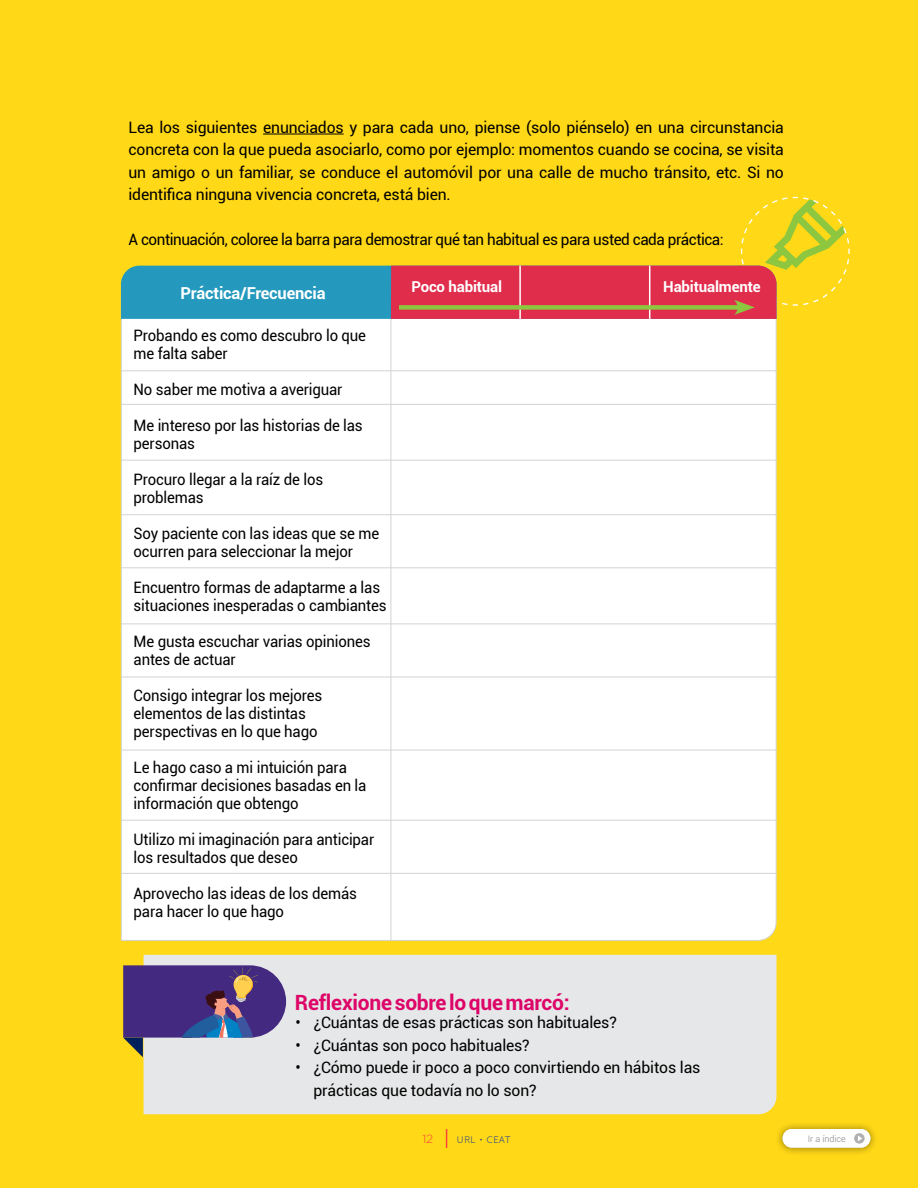
<style>
.page{position:relative;width:918px;height:1188px;background:#ffd817}
.page>*{position:absolute;margin:0;border:0;box-sizing:border-box;transform-origin:0 0}
.t1{font:700 21px "Roboto";letter-spacing:-.01em;color:#dd0568}
.t2{font:700 19.5px "Roboto";letter-spacing:-.01em;color:#fff}
.t3{font:700 16.5px "Roboto";letter-spacing:-.015em;color:#fff}
.t4{font:15.75px/18px "Roboto";letter-spacing:-.01em;color:#000;scale:.95 1}
.t5{font:15.75px/22.5px "Roboto";letter-spacing:-.01em;color:#000;text-align:justify}
.t6{font:15.75px "Roboto";letter-spacing:-.03em;color:#000}
.t7{font:700 15px "Roboto";letter-spacing:-.01em;color:#fff}
.t8{font:300 11.85px "Gotham";color:#fd4539}
.t9{font:11.7px "Andis";color:#25408f}
.t10{font:300 9px "Roboto";color:#808285}
</style>
<div class="page">
<div style="left:121px;top:319px;width:656px;height:622px;background:#fff"></div>
<hr style="left:121px;top:370px;width:656px;height:1px;background:#d1d3d4">
<hr style="left:391px;top:303px;width:1px;height:638px;background:#d1d3d4">
<svg style="left:121px;top:196px;width:729px;height:123px"></svg>
<hr style="left:121px;top:404px;width:656px;height:1px;background:#d1d3d4">
<hr style="left:121px;top:460px;width:656px;height:1px;background:#d1d3d4">
<hr style="left:121px;top:514px;width:656px;height:1px;background:#d1d3d4">
<hr style="left:121px;top:567px;width:656px;height:1px;background:#d1d3d4">
<hr style="left:121px;top:624px;width:656px;height:1px;background:#d1d3d4">
<hr style="left:121px;top:677px;width:656px;height:1px;background:#d1d3d4">
<hr style="left:121px;top:750px;width:656px;height:1px;background:#d1d3d4">
<hr style="left:121px;top:820px;width:656px;height:1px;background:#d1d3d4">
<hr style="left:121px;top:873px;width:656px;height:1px;background:#d1d3d4">
<hr style="left:263px;top:134px;width:81px;height:1px;background:#000">
<div style="left:144px;top:955px;width:633px;height:159px;background:#e6e7e8"></div>
<svg style="left:123px;top:965px;width:163px;height:92px;background:#6f6196"></svg>
<svg style="left:446px;top:1129px;width:1px;height:19px"></svg>
<div style="left:775px;top:1121px;width:103px;height:35px;background:#000;opacity:.43"></div>
<img style="left:782px;top:1129px;width:88px;height:19px">
<div style="left:782px;top:1129px;width:88px;height:19px;background:#fff;border-radius:10px"></div>
<svg style="left:854px;top:1133px;width:11px;height:11px"></svg>
<p class="t5" style="left:129px;top:115px;width:657px">Lea los siguientes enunciados y para cada uno, piense (solo piénselo) en una circunstancia concreta con la que pueda asociarlo, como por ejemplo: momentos cuando se cocina, se visita un amigo o un familiar, se conduce el automóvil por una calle de mucho tránsito, etc. Si no identifica ninguna vivencia concreta, está bien.</p>
<p class="t6" style="left:129px;top:229px;width:597px">A continuación, coloree la barra para demostrar qué tan habitual es para usted cada práctica:</p>
<p class="t2" style="left:206px;top:271px;width:96px">Innovación</p>
<p class="t3" style="left:181px;top:281px;width:146px">Práctica/Frecuencia</p>
<p class="t7" style="left:411px;top:276px;width:92px">Poco habitual</p>
<p class="t7" style="left:663px;top:276px;width:99px">Habitualmente</p>
<p class="t4" style="left:134px;top:326px;width:246px">Probando es como descubro lo que me falta saber</p>
<p class="t4" style="left:134px;top:380px;width:221px">No saber me motiva a averiguar</p>
<p class="t4" style="left:134px;top:416px;width:243px">Me intereso por las historias de las personas</p>
<p class="t4" style="left:134px;top:470px;width:201px">Procuro llegar a la raíz de los problemas</p>
<p class="t4" style="left:134px;top:524px;width:260px">Soy paciente con las ideas que se me ocurren para seleccionar la mejor</p>
<p class="t4" style="left:134px;top:578px;width:268px">Encuentro formas de adaptarme a las situaciones inesperadas o cambiantes</p>
<p class="t4" style="left:134px;top:632px;width:251px">Me gusta escuchar varias opiniones antes de actuar</p>
<p class="t4" style="left:134px;top:686px;width:200px">Consigo integrar los mejores elementos de las distintas perspectivas en lo que hago</p>
<p class="t4" style="left:134px;top:758px;width:247px">Le hago caso a mi intuición para confirmar decisiones basadas en la información que obtengo</p>
<p class="t4" style="left:134px;top:830px;width:255px">Utilizo mi imaginación para anticipar los resultados que deseo</p>
<p class="t4" style="left:134px;top:884px;width:237px">Aprovecho las ideas de los demás para hacer lo que hago</p>
<h1 class="t1" style="left:295px;top:987px;width:276px">Reflexione sobre lo que marcó:</h1>
<p class="t5" style="left:295px;top:1011px;width:323px">• ¿Cuántas de esas prácticas son habituales?</p>
<p class="t5" style="left:295px;top:1033px;width:236px">• ¿Cuántas son poco habituales?</p>
<p class="t5" style="left:313px;top:1056px;width:389px;text-indent:-18px">• ¿Cómo puede ir poco a poco convirtiendo en hábitos las prácticas que todavía no lo son?</p>
<p class="t8" style="left:422px;top:1132px;width:12px">12</p>
<p class="t9" style="left:457px;top:1132px;width:56px">URL • CEAT</p>
<p class="t10" style="left:808px;top:1132px;width:40px">Ir a índice</p>
</div>
